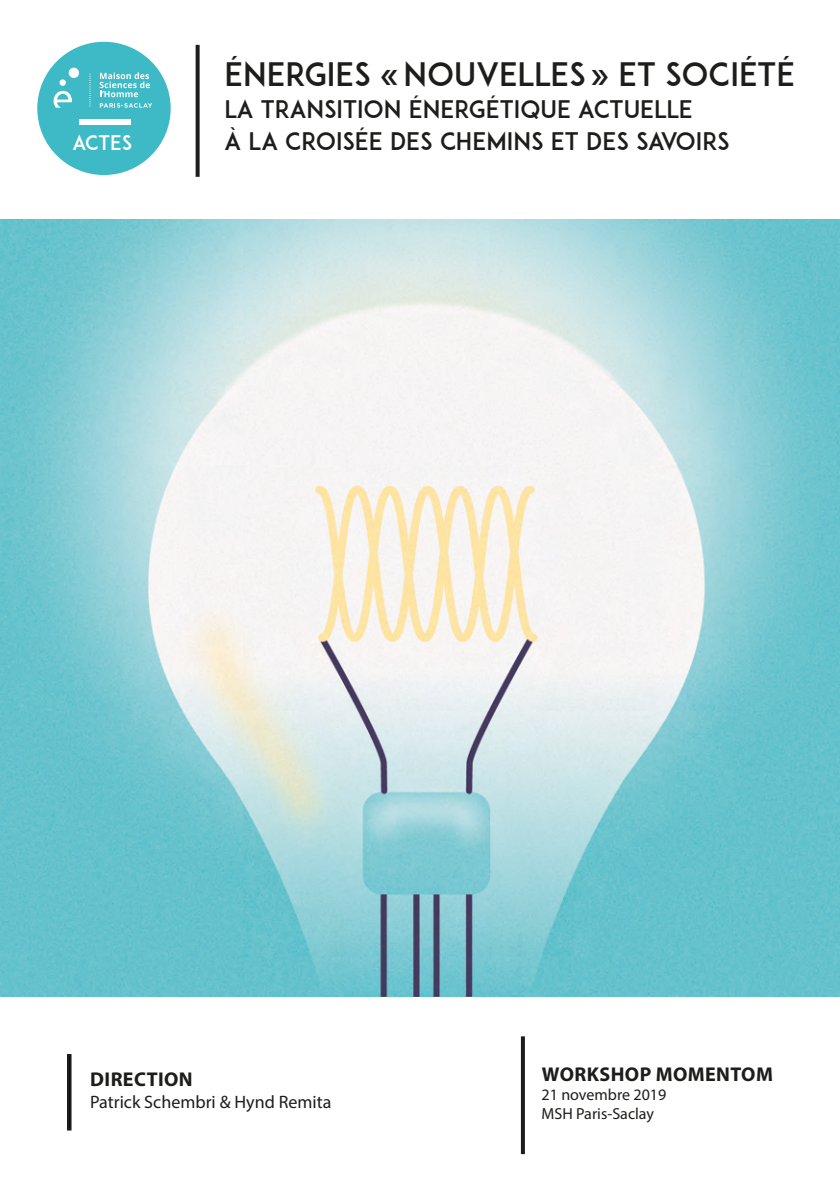
<style>
.page{position:relative;width:840px;height:1191px;background:#fff}
.page>*{position:absolute;margin:0;border:0;box-sizing:border-box;transform-origin:0 0}
.t1{font:32px "ADAM.CGPRO";color:#1d1d1b}
.t2{font:24px "ADAM.CGPRO";color:#1d1d1b}
.t3{font:700 20px "Myriad Pro";letter-spacing:.02em;color:#1d1d1b}
.t4{font:20px "ADAM.CGPRO";letter-spacing:-.01em;color:#fff}
.t5{font:18px "Myriad Pro";color:#1d1d1b}
.t6{font:16px "Myriad Pro";color:#1d1d1b}
</style>
<div class="page">
<div style="left:195px;top:45px;width:4px;height:132px;border:2px solid #1d1d1b"></div>
<div style="left:520px;top:1036px;width:4px;height:118px;border:2px solid #1d1d1b"></div>
<div style="left:37px;top:42px;width:133px;height:133px;background:#3dbac6;border-radius:50%"></div>
<div style="left:79px;top:120px;width:52px;height:5px;background:#fff"></div>
<svg style="left:100px;top:72px;width:50px;height:25px"></svg>
<svg style="left:100px;top:103px;width:52px;height:5px"></svg>
<svg style="left:89px;top:73px;width:1px;height:34px"></svg>
<div style="left:69px;top:68px;width:10px;height:10px;background:#fff;border-radius:50%"></div>
<div style="left:59px;top:79px;width:7px;height:7px;background:#fff;border-radius:50%"></div>
<svg style="left:54px;top:91px;width:18px;height:17px"></svg>
<div style="left:67px;top:1054px;width:4px;height:76px;border:2px solid #1d1d1b"></div>
<img style="left:0;top:220px;width:839px;height:776px">
<p class="t4" style="left:72px;top:130px;width:62px">ACTES</p>
<p class="t1" style="left:224px;top:55px;width:571px">ÉNERGIES «NOUVELLES» ET SOCIÉTÉ</p>
<p class="t2" style="left:224px;top:95px;width:469px">LA TRANSITION ÉNERGÉTIQUE ACTUELLE</p>
<p class="t2" style="left:224px;top:127px;width:506px">À LA CROISÉE DES CHEMINS ET DES SAVOIRS</p>
<p class="t3" style="left:90px;top:1066px;width:104px">DIRECTION</p>
<p class="t5" style="left:90px;top:1090px;width:243px">Patrick Schembri &amp; Hynd Remita</p>
<p class="t3" style="left:541px;top:1060px;width:232px">WORKSHOP MOMENTOM</p>
<p class="t6" style="left:541px;top:1084px;width:126px">21 novembre 2019</p>
<p class="t6" style="left:541px;top:1103px;width:114px">MSH Paris-Saclay</p>
</div>
